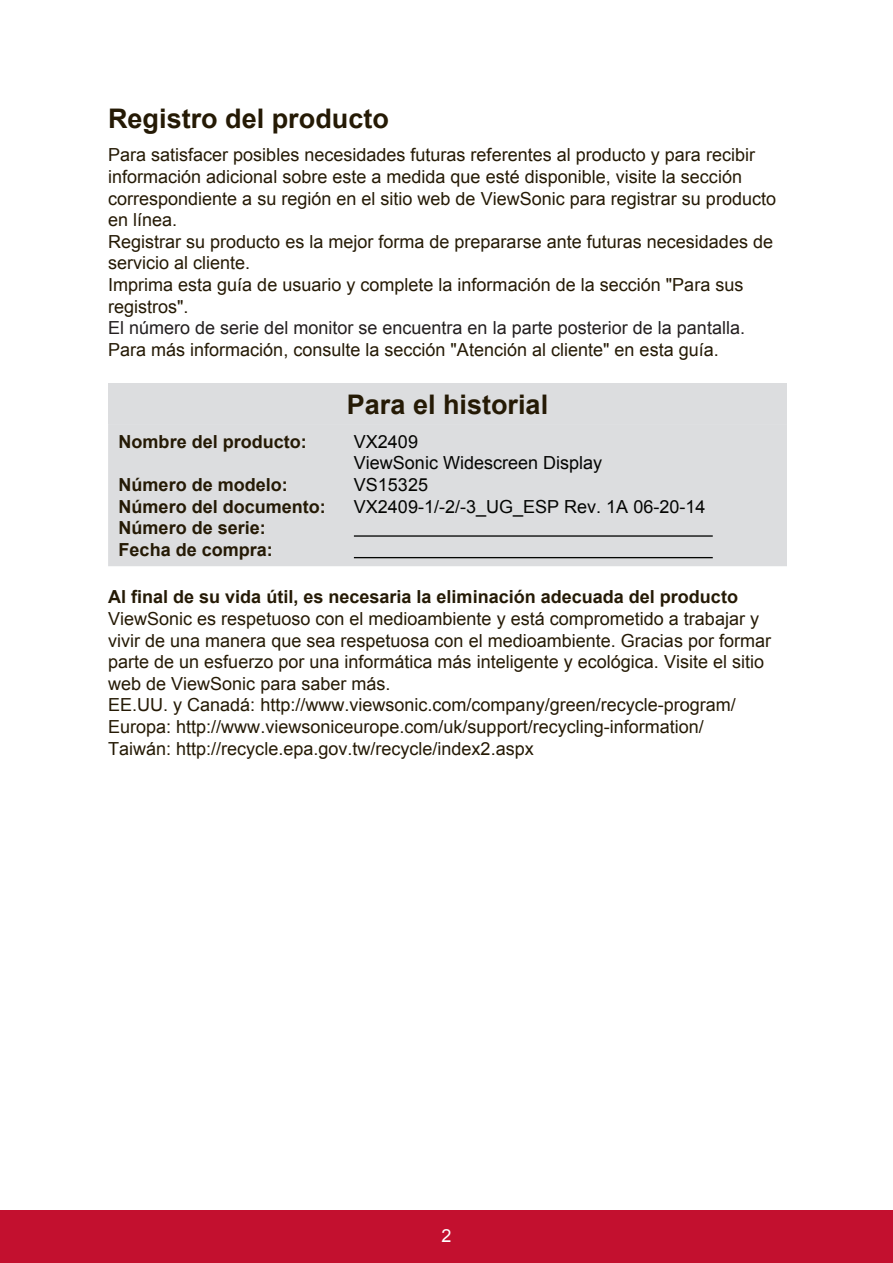
<style>
.page{position:relative;width:893px;height:1263px;background:#fff}
.page>*{position:absolute;margin:0;border:0;box-sizing:border-box;transform-origin:0 0}
.t1{font:700 27px "Arial";color:#251a05}
.t2{font:18px/21.6px "Arial";color:#251a05}
.t3{font:700 18px/21.6px "Arial";color:#251a05}
.t4{font:18px/21.6px "Arial";color:#040503}
.t5{font:18px "Arial";color:#231f20}
.t6{font:18px "Arial";color:#fff}
</style>
<div class="page">
<div style="left:0;top:1210px;width:892px;height:53px;background:#c3102f"></div>
<div style="left:108px;top:383px;width:678px;height:41px;background:#dcdddf"></div>
<div style="left:108px;top:424px;width:678px;height:142px;background:#dcdddf"></div>
<hr style="left:354px;top:535px;width:358px;height:1px;background:#040503">
<hr style="left:354px;top:557px;width:358px;height:1px;background:#040503">
<h1 class="t1" style="left:108px;top:100px;width:282px">Registro del producto</h1>
<p class="t2" style="left:108px;top:144px;width:669px">Para satisfacer posibles necesidades futuras referentes al producto y para recibir información adicional sobre este a medida que esté disponible, visite la sección correspondiente a su región en el sitio web de ViewSonic para registrar su producto en línea.<br>Registrar su producto es la mejor forma de prepararse ante futuras necesidades de servicio al cliente.<br>Imprima esta guía de usuario y complete la información de la sección "Para sus registros".</p>
<p class="t5" style="left:108px;top:316px;width:638px">El número de serie del monitor se encuentra en la parte posterior de la pantalla.</p>
<p class="t2" style="left:108px;top:339px;width:612px">Para más información, consulte la sección "Atención al cliente" en esta guía.</p>
<h1 class="t1" style="left:347px;top:386px;width:203px">Para el historial</h1>
<p class="t3" style="left:118px;top:431px;width:190px">Nombre del producto:</p>
<p class="t3" style="left:118px;top:474px;width:209px">Número de modelo:<br>Número del documento:<br>Número de serie:<br>Fecha de compra:</p>
<p class="t4" style="left:354px;top:431px;width:353px">VX2409<br>ViewSonic Widescreen Display<br>VS15325<br>VX2409-1/-2/-3_UG_ESP Rev. 1A 06-20-14</p>
<p class="t3" style="left:108px;top:587px;width:631px">Al final de su vida útil, es necesaria la eliminación adecuada del producto</p>
<p class="t2" style="left:108px;top:608px;width:664px">ViewSonic es respetuoso con el medioambiente y está comprometido a trabajar y vivir de una manera que sea respetuosa con el medioambiente. Gracias por formar parte de un esfuerzo por una informática más inteligente y ecológica. Visite el sitio web de ViewSonic para saber más.<br>EE.UU. y Canadá: http://www.viewsonic.com/company/green/recycle-program/ Europa: http://www.viewsoniceurope.com/uk/support/recycling-information/ Taiwán: http://recycle.epa.gov.tw/recycle/index2.aspx</p>
<p class="t6" style="left:441px;top:1223px;width:12px">2</p>
</div>
